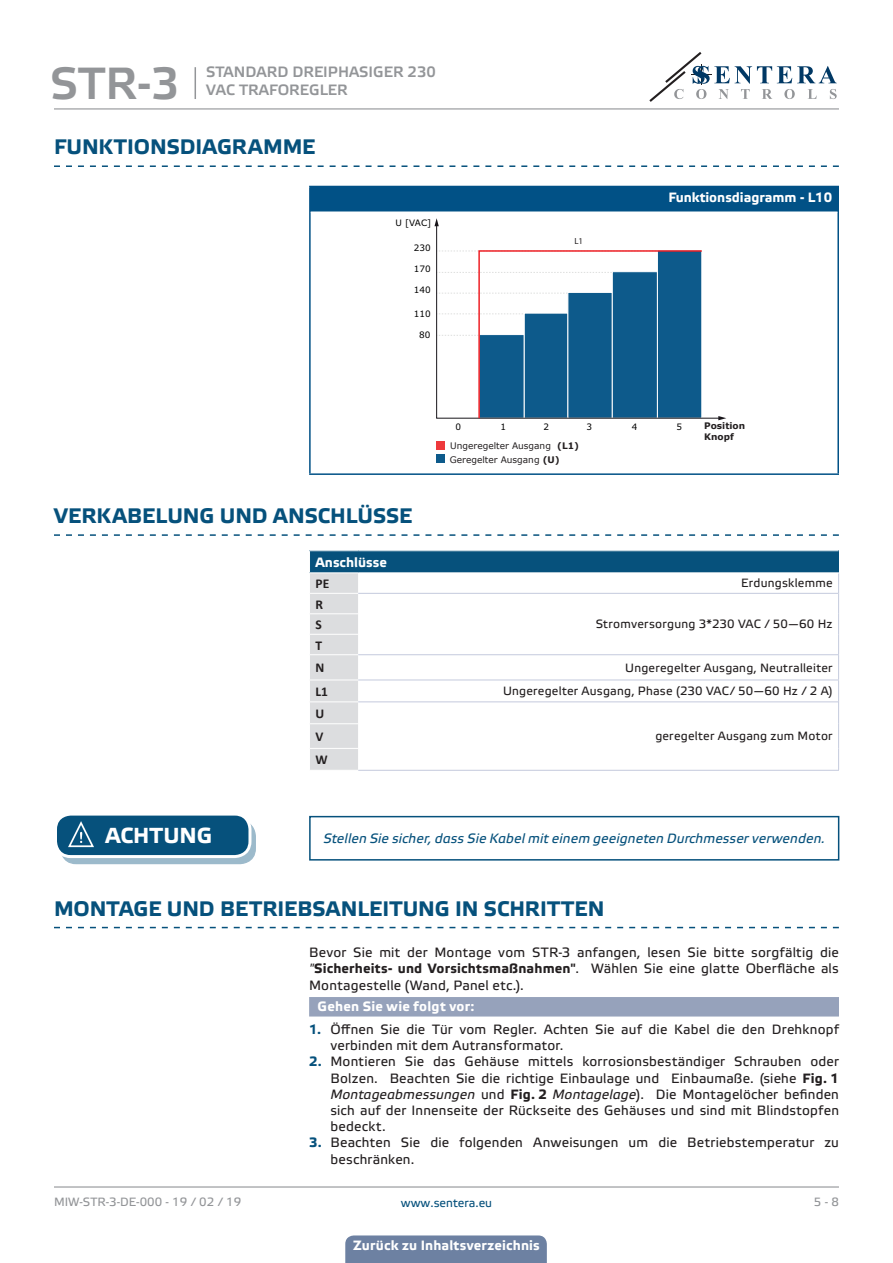
<style>
.page{position:relative;width:893px;height:1263px;background:#fff}
.page>*{position:absolute;margin:0;border:0;box-sizing:border-box;transform-origin:0 0}
.t1{font:45px "Etelka Medium Pro";color:#939598}
.t2{font:700 21.75px "Etelka Text Pro";color:#fff}
.t3{font:700 21px "Etelka Text Pro";color:#06517c}
.t4{font:15px "Etelka Medium Pro";color:#939598}
.body{font:13.5px/16.2px "Etelka Text Pro";letter-spacing:.015em;color:#231f20;text-align:justify}
.attention{font:italic 13.5px "Etelka Text Pro";letter-spacing:.01em;color:#06517c}
.head-table{font:700 13.5px "Etelka Text Pro";letter-spacing:.01em;color:#fff}
.Number-roman{font:700 13.5px "Etelka Text Pro";letter-spacing:.015em;color:#fff}
.Body_text{font:700 13.5px "Calibri";color:#231f20}
.lees_left{font:700 13.5px "Etelka Text Pro";letter-spacing:.005em;color:#fff}
.table_text{font:12px "Etelka Text Pro";letter-spacing:.02em;color:#231f20}
.t5{font:12px "Etelka Text Pro";color:#939598}
.t6{font:12px "Etelka Text Pro";color:#06517c}
.t7{font:9px "Verdana";color:#231f20}
.t8{font:700 9px "Verdana";color:#231f20}
.t9{font:8.85px "Verdana";color:#000001}
.t10{font:8.85px "Myriad Pro";color:#231f20}
.s1{font-weight:700}
.s2{font-style:italic}
.s3{font-weight:700;color:#06517c}
</style>
<div class="page">
<hr style="left:54px;top:108px;width:785px;height:1px;background:#939598">
<hr style="left:54px;top:1186px;width:785px;height:1px;background:#939598">
<svg style="left:649px;top:52px;width:188px;height:50px"></svg>
<div style="left:345px;top:1235px;width:202px;height:28px;background:#6d81a2"></div>
<svg style="left:54px;top:165px;width:785px;height:2px"></svg>
<svg style="left:54px;top:534px;width:785px;height:2px"></svg>
<div style="left:310px;top:186px;width:528px;height:26px;background:#015186"></div>
<hr style="left:309px;top:186px;width:530px;height:1px;background:#015186">
<hr style="left:309px;top:187px;width:2px;height:25px;background:#015186">
<hr style="left:837px;top:187px;width:2px;height:25px;background:#015186">
<hr style="left:309px;top:212px;width:2px;height:261px;background:#015186">
<hr style="left:837px;top:212px;width:2px;height:261px;background:#015186">
<hr style="left:309px;top:473px;width:530px;height:2px;background:#015186">
<svg style="left:436px;top:226px;width:282px;height:192px"></svg>
<svg style="left:718px;top:416px;width:8px;height:4px"></svg>
<svg style="left:434px;top:218px;width:5px;height:8px"></svg>
<svg style="left:437px;top:249px;width:266px;height:170px"></svg>
<div style="left:437px;top:455px;width:8px;height:8px;background:#0d5a8b"></div>
<div style="left:437px;top:441px;width:8px;height:8px;background:#ee393c"></div>
<div style="left:309px;top:551px;width:530px;height:22px;background:#06517c"></div>
<svg style="left:358px;top:702px;width:480px;height:68px"></svg>
<svg style="left:358px;top:655px;width:480px;height:25px"></svg>
<svg style="left:309px;top:551px;width:49px;height:219px;background:#cad1d7"></svg>
<svg style="left:838px;top:573px;width:1px;height:197px"></svg>
<hr style="left:309px;top:572px;width:49px;height:1px;background:#fff">
<hr style="left:358px;top:572px;width:481px;height:1px;background:#fff">
<hr style="left:358px;top:593px;width:480px;height:1px;background:#c4cadd">
<hr style="left:358px;top:701px;width:480px;height:1px;background:#c4cadd">
<hr style="left:358px;top:770px;width:481px;height:1px;background:#c4cadd">
<hr style="left:358px;top:654px;width:481px;height:1px;background:#c4cadd">
<hr style="left:358px;top:680px;width:481px;height:1px;background:#c4cadd">
<div style="left:61px;top:821px;width:194px;height:42px;background:#9cbacb;border-radius:15px"></div>
<div style="left:60px;top:820px;width:196px;height:44px;border:1px solid #06517c;border-radius:15px"></div>
<div style="left:56px;top:814px;width:194px;height:42px;background:#06517c;border-radius:15px"></div>
<div style="left:54px;top:812px;width:197px;height:46px;border:3px solid #fff;border-radius:15px"></div>
<svg style="left:67px;top:821px;width:38px;height:36px"></svg>
<div style="left:309px;top:816px;width:530px;height:44px;border:2px solid #06517c"></div>
<svg style="left:54px;top:927px;width:785px;height:1px"></svg>
<div style="left:309px;top:997px;width:530px;height:19px;background:#96a2bb"></div>
<hr style="left:195px;top:67px;width:1px;height:32px;background:#939598">
<h1 class="t1" style="left:50px;top:59px;width:131px">STR-3</h1>
<p class="t4" style="left:206px;top:64px;width:231px">STANDARD DREIPHASIGER 230</p>
<p class="t4" style="left:206px;top:82px;width:143px">VAC TRAFOREGLER</p>
<p class="t3" style="left:54px;top:135px;width:263px">FUNKTIONSDIAGRAMME</p>
<p class="t9" style="left:395px;top:216px;width:37px">U [VAC]</p>
<p class="t9" style="left:414px;top:242px;width:18px">230</p>
<p class="t9" style="left:414px;top:263px;width:18px">170</p>
<p class="t9" style="left:414px;top:284px;width:18px">140</p>
<p class="t9" style="left:414px;top:307px;width:18px">110</p>
<p class="t9" style="left:419px;top:329px;width:13px">80</p>
<p class="t10" style="left:574px;top:236px;width:10px">L1</p>
<p class="head-table" style="left:668px;top:190px;width:165px">Funktionsdiagramm - L10</p>
<p class="t9" style="left:455px;top:421px;width:7px">0</p>
<p class="t9" style="left:501px;top:421px;width:7px">1</p>
<p class="t9" style="left:543px;top:421px;width:7px">2</p>
<p class="t9" style="left:586px;top:421px;width:7px">3</p>
<p class="t9" style="left:632px;top:421px;width:7px">4</p>
<p class="t9" style="left:676px;top:421px;width:7px">5</p>
<p class="t7" style="left:450px;top:440px;width:130px">Ungeregelter Ausgang <span class="s1">(L1)</span></p>
<p class="t7" style="left:450px;top:454px;width:111px">Geregelter Ausgang <span class="s1">(U)</span></p>
<p class="t8" style="left:704px;top:419px;width:42px">Position</p>
<p class="t8" style="left:704px;top:430px;width:31px">Knopf</p>
<p class="t3" style="left:54px;top:504px;width:360px">VERKABELUNG UND ANSCHLÜSSE</p>
<p class="lees_left" style="left:315px;top:554px;width:73px">Anschlüsse</p>
<p class="Body_text" style="left:315px;top:574px;width:15px">PE</p>
<p class="table_text" style="left:741px;top:577px;width:93px">Erdungsklemme</p>
<p class="Body_text" style="left:315px;top:595px;width:9px">R</p>
<p class="Body_text" style="left:315px;top:615px;width:8px">S</p>
<p class="table_text" style="left:596px;top:618px;width:238px">Stromversorgung 3*230 VAC / 50—60 Hz</p>
<p class="Body_text" style="left:315px;top:635px;width:8px">T</p>
<p class="Body_text" style="left:315px;top:658px;width:10px">N</p>
<p class="table_text" style="left:625px;top:661px;width:209px">Ungeregelter Ausgang, Neutralleiter</p>
<p class="Body_text" style="left:315px;top:682px;width:14px">L1</p>
<p class="table_text" style="left:503px;top:685px;width:331px">Ungeregelter Ausgang, Phase (230 VAC/ 50—60 Hz / 2 A)</p>
<p class="Body_text" style="left:315px;top:704px;width:10px">U</p>
<p class="Body_text" style="left:315px;top:727px;width:9px">V</p>
<p class="table_text" style="left:655px;top:730px;width:179px">geregelter Ausgang zum Motor</p>
<p class="Body_text" style="left:315px;top:750px;width:14px">W</p>
<p class="t2" style="left:105px;top:823px;width:108px">ACHTUNG</p>
<p class="attention" style="left:323px;top:831px;width:503px">Stellen Sie sicher, dass Sie Kabel mit einem geeigneten Durchmesser verwenden.</p>
<p class="t3" style="left:54px;top:897px;width:552px">MONTAGE UND BETRIEBSANLEITUNG IN SCHRITTEN</p>
<p class="body" style="left:309px;top:945px;width:531px">Bevor Sie mit der Montage vom STR-3 anfangen, lesen Sie bitte sorgfältig die <span class="s2">"</span><span class="s1">Sicherheits- und Vorsichtsmaßnahmen"</span>. Wählen Sie eine glatte Oberfläche als Montagestelle (Wand, Panel etc.).</p>
<p class="Number-roman" style="left:318px;top:999px;width:158px">Gehen Sie wie folgt vor:</p>
<p class="body" style="left:330px;top:1022px;width:510px;text-indent:-21px"><span class="s3">1.</span> Öffnen Sie die Tür vom Regler. Achten Sie auf die Kabel die den Drehknopf verbinden mit dem Autransformator.</p>
<p class="body" style="left:330px;top:1054px;width:510px;text-indent:-21px"><span class="s3">2.</span> Montieren Sie das Gehäuse mittels korrosionsbeständiger Schrauben oder Bolzen. Beachten Sie die richtige Einbaulage und Einbaumaße. (siehe <span class="s1">Fig. 1<br></span><span class="s2">Montageabmessungen</span> und <span class="s1">Fig. 2</span> <span class="s2">Montagelage</span>). Die Montagelöcher befinden sich auf der Innenseite der Rückseite des Gehäuses und sind mit Blindstopfen bedeckt.</p>
<p class="body" style="left:330px;top:1135px;width:510px;text-indent:-21px"><span class="s3">3.</span> Beachten Sie die folgenden Anweisungen um die Betriebstemperatur zu beschränken.</p>
<p class="t5" style="left:54px;top:1195px;width:189px">MIW-STR-3-DE-000 - 19 / 02 / 19</p>
<p class="t6" style="left:401px;top:1196px;width:93px">www.sentera.eu</p>
<p class="t5" style="left:814px;top:1195px;width:27px">5 - 8</p>
<p class="head-table" style="left:353px;top:1238px;width:188px">Zurück zu Inhaltsverzeichnis</p>
</div>
